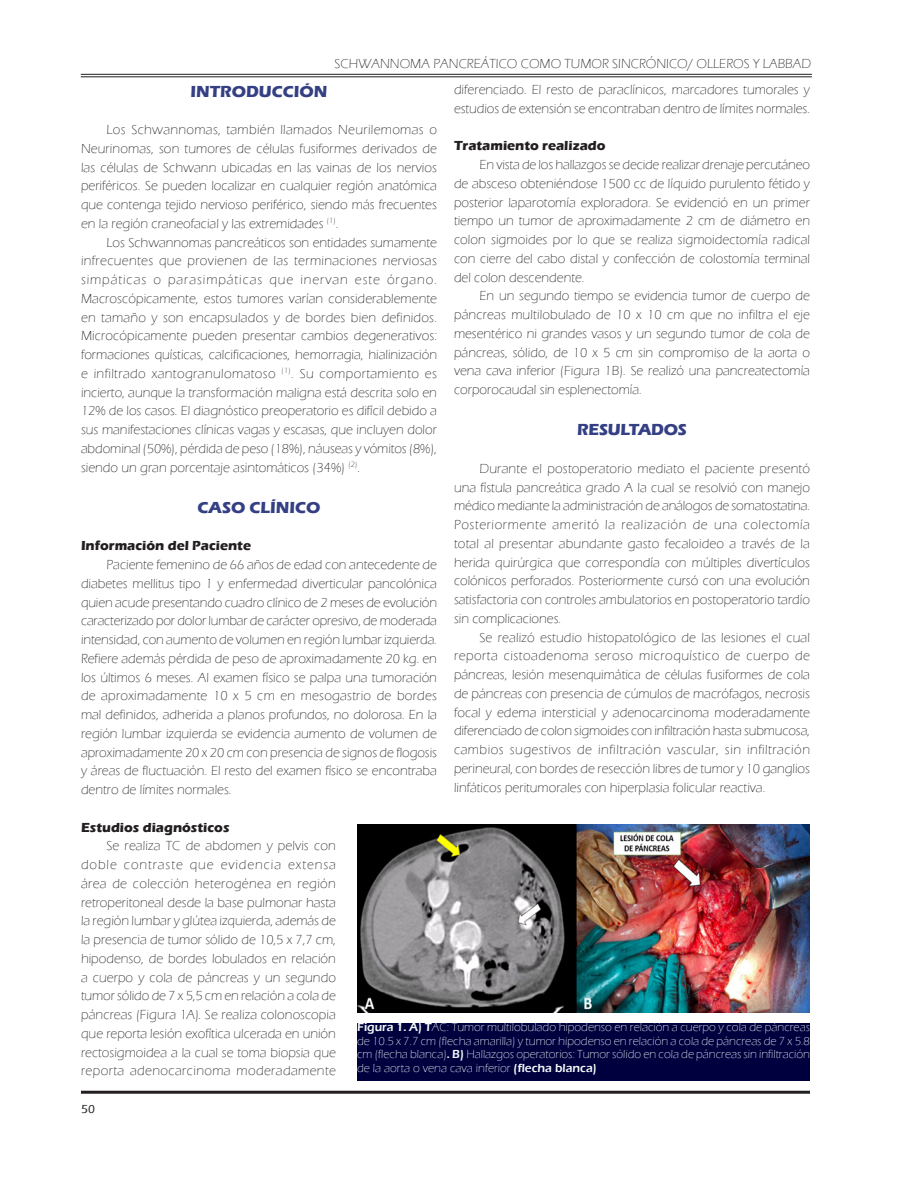
<style>
.page{position:relative;width:918px;height:1188px;background:#fff}
.page>*{position:absolute;margin:0;border:0;box-sizing:border-box;transform-origin:0 0}
.Subtítulo_1{font:700 16.5px "Eras ITC";color:#343f84}
.C__de_textoSVC{font:700 16.5px "Eras ITC";letter-spacing:-.015em;color:#343f84}
.C__de_textoSVC-2{font:300 13.5px/18.8px "Eras ITC";color:#231f20;text-align:justify}
.C__de_textoSVC-3{font:700 13.5px "Eras ITC";color:#231f20}
.C__de_textoSVC-4{font:300 12px/13.5px "Eras ITC";color:#f3faf7;text-align:justify}
.t1{font:500 12px "Eras ITC";color:#231f20}
.s1{font-weight:600}
</style>
<div class="page">
<hr style="left:81px;top:74px;width:731px;height:1px;background:#231f20">
<hr style="left:81px;top:77px;width:731px;height:1px;background:#231f20">
<hr style="left:81px;top:1091px;width:729px;height:3px;background:#231f20">
<img style="left:358px;top:824px;width:452px;height:189px">
<div style="left:357px;top:1023px;width:453px;height:58px;background:#00003f"></div>
<p class="C__de_textoSVC-2" style="left:335px;top:54px;width:478px">SCHWANNOMA PANCREÁTICO COMO TUMOR SINCRÓNICO/ OLLEROS Y LABBAD</p>
<p class="Subtítulo_1" style="left:191px;top:82px;width:138px">INTRODUCCIÓN</p>
<p class="C__de_textoSVC-2" style="left:81px;top:120px;width:358px;text-indent:25px">Los Schwannomas, también llamados Neurilemomas o Neurinomas, son tumores de células fusiformes derivados de las células de Schwann ubicadas en las vainas de los nervios periféricos. Se pueden localizar en cualquier región anatómica que contenga tejido nervioso periférico, siendo más frecuentes en la región craneofacial y las extremidades <sup>(1)</sup>.</p>
<p class="C__de_textoSVC-2" style="left:81px;top:233px;width:358px;text-indent:25px">Los Schwannomas pancreáticos son entidades sumamente infrecuentes que provienen de las terminaciones nerviosas simpáticas o parasimpáticas que inervan este órgano.<br>Macroscópicamente, estos tumores varían considerablemente en tamaño y son encapsulados y de bordes bien definidos.<br>Microcópicamente pueden presentar cambios degenerativos: formaciones quísticas, calcificaciones, hemorragia, hialinización e infiltrado xantogranulomatoso <sup>(1)</sup>. Su comportamiento es incierto, aunque la transformación maligna está descrita solo en 12% de los casos. El diagnóstico preoperatorio es difícil debido a sus manifestaciones clínicas vagas y escasas, que incluyen dolor abdominal (50%), pérdida de peso (18%), náuseas y vómitos (8%), siendo un gran porcentaje asintomáticos (34%) <sup>(2)</sup>.</p>
<p class="Subtítulo_1" style="left:198px;top:498px;width:124px">CASO CLÍNICO</p>
<p class="C__de_textoSVC-3" style="left:81px;top:538px;width:172px">Información del Paciente</p>
<p class="C__de_textoSVC-2" style="left:81px;top:555px;width:358px;text-indent:25px">Paciente femenino de 66 años de edad con antecedente de diabetes mellitus tipo 1 y enfermedad diverticular pancolónica quien acude presentando cuadro clínico de 2 meses de evolución caracterizado por dolor lumbar de carácter opresivo, de moderada intensidad, con aumento de volumen en región lumbar izquierda.<br>Refiere además pérdida de peso de aproximadamente 20 kg. en los últimos 6 meses. Al examen físico se palpa una tumoración de aproximadamente 10 x 5 cm en mesogastrio de bordes mal definidos, adherida a planos profundos, no dolorosa. En la región lumbar izquierda se evidencia aumento de volumen de aproximadamente 20 x 20 cm con presencia de signos de flogosis y áreas de fluctuación. El resto del examen físico se encontraba dentro de límites normales.</p>
<p class="C__de_textoSVC-3" style="left:81px;top:819px;width:150px">Estudios diagnósticos</p>
<p class="C__de_textoSVC-2" style="left:81px;top:837px;width:256px;text-indent:25px">Se realiza TC de abdomen y pelvis con doble contraste que evidencia extensa área de colección heterogénea en región retroperitoneal desde la base pulmonar hasta la región lumbar y glútea izquierda, además de la presencia de tumor sólido de 10,5 x 7,7 cm, hipodenso, de bordes lobulados en relación a cuerpo y cola de páncreas y un segundo tumor sólido de 7 x 5,5 cm en relación a cola de páncreas (Figura 1A). Se realiza colonoscopia que reporta lesión exofítica ulcerada en unión rectosigmoidea a la cual se toma biopsia que reporta adenocarcinoma moderadamente</p>
<p class="C__de_textoSVC-2" style="left:454px;top:81px;width:358px">diferenciado. El resto de paraclínicos, marcadores tumorales y estudios de extensión se encontraban dentro de límites normales.</p>
<p class="C__de_textoSVC-3" style="left:454px;top:138px;width:153px">Tratamiento realizado</p>
<p class="C__de_textoSVC-2" style="left:454px;top:156px;width:358px;text-indent:25px">En vista de los hallazgos se decide realizar drenaje percutáneo de absceso obteniéndose 1500 cc de líquido purulento fétido y posterior laparotomía exploradora. Se evidenció en un primer tiempo un tumor de aproximadamente 2 cm de diámetro en colon sigmoides por lo que se realiza sigmoidectomía radical con cierre del cabo distal y confección de colostomía terminal del colon descendente.</p>
<p class="C__de_textoSVC-2" style="left:454px;top:287px;width:358px;text-indent:25px">En un segundo tiempo se evidencia tumor de cuerpo de páncreas multilobulado de 10 x 10 cm que no infiltra el eje mesentérico ni grandes vasos y un segundo tumor de cola de páncreas, sólido, de 10 x 5 cm sin compromiso de la aorta o vena cava inferior (Figura 1B). Se realizó una pancreatectomía corporocaudal sin esplenectomía.</p>
<p class="C__de_textoSVC" style="left:577px;top:421px;width:111px">RESULTADOS</p>
<p class="C__de_textoSVC-2" style="left:454px;top:459px;width:358px;text-indent:25px">Durante el postoperatorio mediato el paciente presentó una fístula pancreática grado A la cual se resolvió con manejo médico mediante la administración de análogos de somatostatina.<br>Posteriormente ameritó la realización de una colectomía total al presentar abundante gasto fecaloideo a través de la herida quirúrgica que correspondía con múltiples divertículos colónicos perforados. Posteriormente cursó con una evolución satisfactoria con controles ambulatorios en postoperatorio tardío sin complicaciones.</p>
<p class="C__de_textoSVC-2" style="left:454px;top:628px;width:358px;text-indent:25px">Se realizó estudio histopatológico de las lesiones el cual reporta cistoadenoma seroso microquístico de cuerpo de páncreas, lesión mesenquimática de células fusiformes de cola de páncreas con presencia de cúmulos de macrófagos, necrosis focal y edema intersticial y adenocarcinoma moderadamente diferenciado de colon sigmoides con infiltración hasta submucosa, cambios sugestivos de infiltración vascular, sin infiltración perineural, con bordes de resección libres de tumor y 10 ganglios linfáticos peritumorales con hiperplasia folicular reactiva.</p>
<p class="C__de_textoSVC-4" style="left:357px;top:1021px;width:454px"><span class="s1">Figura 1. A) T</span>AC: Tumor multilobulado hipodenso en relación a cuerpo y cola de páncreas de 10.5 x 7.7 cm (flecha amarilla) y tumor hipodenso en relación a cola de páncreas de 7 x 5.8 cm (flecha blanca)<span class="s1">. B)</span> Hallazgos operatorios: Tumor sólido en cola de páncreas sin infiltración de la aorta o vena cava inferior <span class="s1">(flecha blanca)</span></p>
<p class="t1" style="left:81px;top:1102px;width:15px">50</p>
</div>
